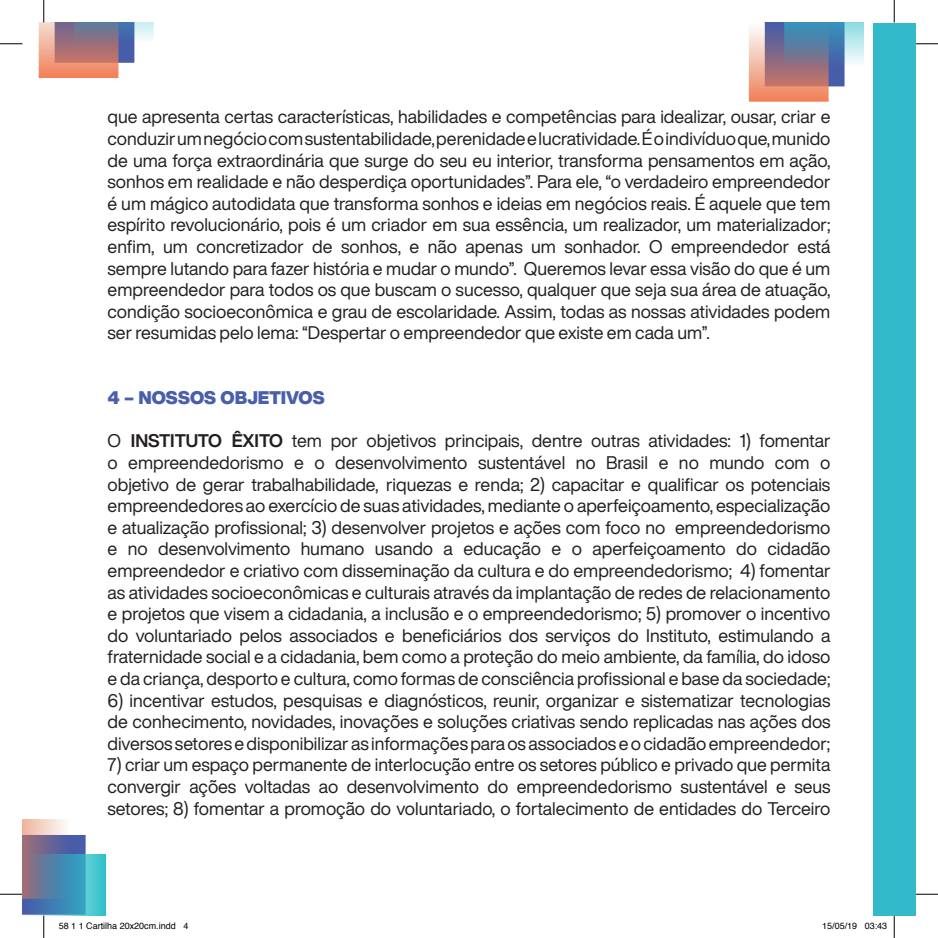
<style>
.page{position:relative;width:938px;height:938px;background:#fff}
.page>*{position:absolute;margin:0;border:0;box-sizing:border-box;transform-origin:0 0}
.t1{font:18px/21.6px "Helvetica Now Display";color:#231f20;text-align:justify}
.t2{font:900 18px "Helvetica Now Display";color:#4a5fab}
.t3{font:9px "Helvetica";color:#000}
.s1{font-weight:700}
</style>
<div class="page">
<svg style="left:749px;top:22px;width:115px;height:80px;background:#a69aa6"></svg>
<div style="left:873px;top:23px;width:42px;height:892px;background:#32baca"></div>
<svg style="left:0;top:44px;width:22px;height:1px"></svg>
<svg style="left:915px;top:44px;width:23px;height:1px"></svg>
<svg style="left:915px;top:894px;width:23px;height:1px"></svg>
<svg style="left:39px;top:0;width:115px;height:78px"></svg>
<svg style="left:894px;top:0;width:1px;height:23px"></svg>
<svg style="left:894px;top:915px;width:1px;height:23px"></svg>
<svg style="left:0;top:819px;width:106px;height:119px"></svg>
<p class="t1" style="left:108px;top:106px;width:724px">que apresenta certas características, habilidades e competências para idealizar, ousar, criar e conduzir um negócio com sustentabilidade, perenidade e lucratividade. É o indivíduo que, munido de uma força extraordinária que surge do seu eu interior, transforma pensamentos em ação, sonhos em realidade e não desperdiça oportunidades”. Para ele, “o verdadeiro empreendedor é um mágico autodidata que transforma sonhos e ideias em negócios reais. É aquele que tem espírito revolucionário, pois é um criador em sua essência, um realizador, um materializador; enfim, um concretizador de sonhos, e não apenas um sonhador. O empreendedor está sempre lutando para fazer história e mudar o mundo”. Queremos levar essa visão do que é um empreendedor para todos os que buscam o sucesso, qualquer que seja sua área de atuação, condição socioeconômica e grau de escolaridade. Assim, todas as nossas atividades podem ser resumidas pelo lema: “Despertar o empreendedor que existe em cada um”.</p>
<p class="t2" style="left:108px;top:385px;width:219px">4 – NOSSOS OBJETIVOS</p>
<p class="t1" style="left:108px;top:430px;width:724px">O <span class="s1">INSTITUTO ÊXITO</span> tem por objetivos principais, dentre outras atividades: 1) fomentar o empreendedorismo e o desenvolvimento sustentável no Brasil e no mundo com o objetivo de gerar trabalhabilidade, riquezas e renda; 2) capacitar e qualificar os potenciais empreendedores ao exercício de suas atividades, mediante o aperfeiçoamento, especialização e atualização profissional; 3) desenvolver projetos e ações com foco no empreendedorismo e no desenvolvimento humano usando a educação e o aperfeiçoamento do cidadão empreendedor e criativo com disseminação da cultura e do empreendedorismo; 4) fomentar as atividades socioeconômicas e culturais através da implantação de redes de relacionamento e projetos que visem a cidadania, a inclusão e o empreendedorismo; 5) promover o incentivo do voluntariado pelos associados e beneficiários dos serviços do Instituto, estimulando a fraternidade social e a cidadania, bem como a proteção do meio ambiente, da família, do idoso e da criança, desporto e cultura, como formas de consciência profissional e base da sociedade;</p>
<p class="t1" style="left:108px;top:689px;width:724px">6) incentivar estudos, pesquisas e diagnósticos, reunir, organizar e sistematizar tecnologias de conhecimento, novidades, inovações e soluções criativas sendo replicadas nas ações dos diversos setores e disponibilizar as informações para os associados e o cidadão empreendedor;</p>
<p class="t1" style="left:108px;top:754px;width:724px">7) criar um espaço permanente de interlocução entre os setores público e privado que permita convergir ações voltadas ao desenvolvimento do empreendedorismo sustentável e seus setores; 8) fomentar a promoção do voluntariado, o fortalecimento de entidades do Terceiro</p>
<p class="t3" style="left:59px;top:919px;width:131px">58 1 1 Cartilha 20x20cm.indd 4</p>
<p class="t3" style="left:822px;top:919px;width:67px">15/05/19 03:43</p>
</div>
